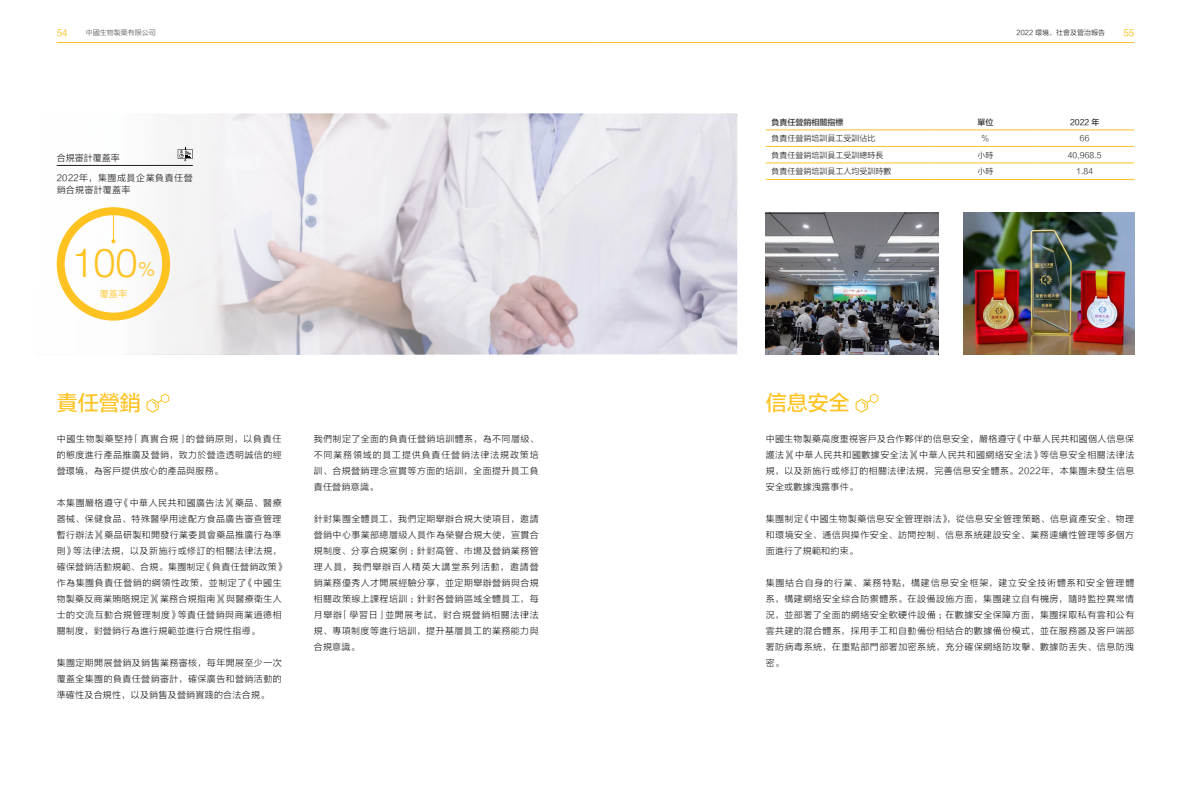
<style>
.page{position:relative;width:1191px;height:808px;background:#fff}
.page>*{position:absolute;margin:0;border:0;box-sizing:border-box;transform-origin:0 0}
.t1{font:300 40px "Helvetica LT Std";color:#fec221}
.t2{font:21px "FZLTZHUNHK GBK1 0";color:#fec221}
.t3{font:9px/16px "FZLTXHK";letter-spacing:.045em;color:#231f20;text-align:justify}
.t4{font:9px "FZLTZHUNHK GBK1 0";color:#fec221}
.t5{font:9px "FZLTXHK";color:#fec221}
.t6{font:8px "FZLTXHK";color:#231f20}
.t7{font:8px "FZLTZHUNHK GBK1 0";color:#231f20}
.t8{font:7px "FZLTXHK";color:#231f20}
.t9{font:7px "FZLTXHK";color:#57585a}
.s1{font-size:20px}
</style>
<div class="page">
<hr style="left:57px;top:42px;width:538px;height:1px;background:#fec221">
<hr style="left:595px;top:42px;width:539px;height:1px;background:#fec221">
<svg style="left:56px;top:113px;width:681px;height:241px"></svg>
<svg style="left:147px;top:394px;width:22px;height:19px"></svg>
<hr style="left:57px;top:165px;width:136px;height:1px;background:#231f20">
<div style="left:57px;top:207px;width:113px;height:114px;border:8px solid #fec221;border-radius:50%"></div>
<hr style="left:113px;top:207px;width:1px;height:34px;background:#fec221">
<svg style="left:111px;top:239px;width:4px;height:4px"></svg>
<svg style="left:178px;top:147px;width:15px;height:14px"></svg>
<hr style="left:765px;top:130px;width:171px;height:1px;background:#fec221">
<hr style="left:936px;top:130px;width:99px;height:1px;background:#fec221">
<hr style="left:1035px;top:130px;width:99px;height:1px;background:#fec221">
<hr style="left:765px;top:146px;width:171px;height:1px;background:#fec221">
<hr style="left:936px;top:146px;width:99px;height:1px;background:#fec221">
<hr style="left:1035px;top:146px;width:99px;height:1px;background:#fec221">
<hr style="left:765px;top:163px;width:171px;height:1px;background:#fec221">
<hr style="left:936px;top:163px;width:99px;height:1px;background:#fec221">
<hr style="left:1035px;top:163px;width:99px;height:1px;background:#fec221">
<hr style="left:765px;top:179px;width:171px;height:1px;background:#fec221">
<hr style="left:936px;top:179px;width:99px;height:1px;background:#fec221">
<hr style="left:1035px;top:179px;width:99px;height:1px;background:#fec221">
<svg style="left:855px;top:394px;width:23px;height:19px"></svg>
<img style="left:765px;top:213px;width:173px;height:142px">
<img style="left:963px;top:213px;width:171px;height:142px">
<p class="t4" style="left:57px;top:28px;width:12px">54</p>
<p class="t9" style="left:86px;top:29px;width:72px">中國生物製藥有限公司</p>
<p class="t8" style="left:1016px;top:29px;width:90px">2022 環境、社會及管治報告</p>
<p class="t4" style="left:1123px;top:28px;width:12px">55</p>
<p class="t3" style="left:57px;top:148px;width:138px;line-height:19.7px">合規審計覆蓋率<br>2022年，集團成員企業負責任營</p>
<p class="t3" style="left:57px;top:182px;width:75px">銷合規審計覆蓋率</p>
<h1 class="t1" style="left:71px;top:238px;width:86px">100<span class="s1">%</span></h1>
<p class="t5" style="left:100px;top:289px;width:29px">覆蓋率</p>
<h2 class="t2" style="left:57px;top:391px;width:85px">責任營銷</h2>
<p class="t3" style="left:57px;top:431px;width:226px">中國生物製藥堅持「真實合規」的營銷原則，以負責任的態度進行產品推廣及營銷，致力於營造透明誠信的經營環境，為客戶提供放心的產品與服務。</p>
<p class="t3" style="left:57px;top:495px;width:231px;text-align:left">本集團嚴格遵守《中華人民共和國廣告法》《藥品、醫療器械、保健食品、特殊醫學用途配方食品廣告審查管理暫行辦法》《藥品研製和開發行業委員會藥品推廣行為準則》等法律法規，以及新施行或修訂的相關法律法規，確保營銷活動規範、合規。集團制定《負責任營銷政策》作為集團負責任營銷的綱領性政策，並制定了《中國生物製藥反商業賄賂規定》《業務合規指南》《與醫療衛生人士的交流互動合規管理制度》等責任營銷與商業道德相關制度，對營銷行為進行規範並進行合規性指導。</p>
<p class="t3" style="left:57px;top:655px;width:226px">集團定期開展營銷及銷售業務審核，每年開展至少一次覆蓋全集團的負責任營銷審計，確保廣告和營銷活動的準確性及合規性，以及銷售及營銷實踐的合法合規。</p>
<p class="t3" style="left:314px;top:431px;width:226px">我們制定了全面的負責任營銷培訓體系，為不同層級、不同業務領域的員工提供負責任營銷法律法規政策培訓、合規營銷理念宣貫等方面的培訓，全面提升員工負責任營銷意識。</p>
<p class="t3" style="left:314px;top:511px;width:226px">針對集團全體員工，我們定期舉辦合規大使項目，邀請營銷中心事業部總層級人員作為榮譽合規大使，宣貫合規制度、分享合規案例；針對高管、市場及營銷業務管理人員，我們舉辦百人精英大講堂系列活動，邀請營銷業務優秀人才開展經驗分享，並定期舉辦營銷與合規相關政策線上課程培訓；針對各營銷區域全體員工，每月舉辦「學習日」並開展考試，對合規營銷相關法律法規、專項制度等進行培訓，提升基層員工的業務能力與合規意識。</p>
<p class="t7" style="left:771px;top:117px;width:73px">負責任營銷相關指標</p>
<p class="t7" style="left:977px;top:117px;width:17px">單位</p>
<p class="t7" style="left:1070px;top:117px;width:31px">2022 年</p>
<p class="t6" style="left:771px;top:134px;width:105px">負責任營銷培訓員工受訓佔比</p>
<p class="t6" style="left:981px;top:134px;width:9px">%</p>
<p class="t6" style="left:1080px;top:134px;width:11px">66</p>
<p class="t6" style="left:771px;top:150px;width:113px">負責任營銷培訓員工受訓總時長</p>
<p class="t6" style="left:977px;top:150px;width:17px">小時</p>
<p class="t6" style="left:1067px;top:150px;width:35px">40,968.5</p>
<p class="t6" style="left:771px;top:167px;width:121px">負責任營銷培訓員工人均受訓時數</p>
<p class="t6" style="left:977px;top:167px;width:17px">小時</p>
<p class="t6" style="left:1076px;top:167px;width:19px">1.84</p>
<h2 class="t2" style="left:765px;top:391px;width:85px">信息安全</h2>
<p class="t3" style="left:765px;top:431px;width:370px">中國生物製藥高度重視客戶及合作夥伴的信息安全，嚴格遵守《中華人民共和國個人信息保護法》《中華人民共和國數據安全法》《中華人民共和國網絡安全法》等信息安全相關法律法規，以及新施行或修訂的相關法律法規，完善信息安全體系。2022年，本集團未發生信息安全或數據洩露事件。</p>
<p class="t3" style="left:765px;top:511px;width:370px">集團制定《中國生物製藥信息安全管理辦法》，從信息安全管理策略、信息資產安全、物理和環境安全、通信與操作安全、訪問控制、信息系統建設安全、業務連續性管理等多個方面進行了規範和約束。</p>
<p class="t3" style="left:765px;top:575px;width:370px">集團結合自身的行業、業務特點，構建信息安全框架，建立安全技術體系和安全管理體系，構建網絡安全綜合防禦體系。在設備設施方面，集團建立自有機房，隨時監控異常情況，並部署了全面的網絡安全軟硬件設備；在數據安全保障方面，集團採取私有雲和公有雲共建的混合體系，採用手工和自動備份相結合的數據備份模式，並在服務器及客戶端部署防病毒系統，在重點部門部署加密系統，充分確保網絡防攻擊、數據防丟失、信息防洩密。</p>
</div>
